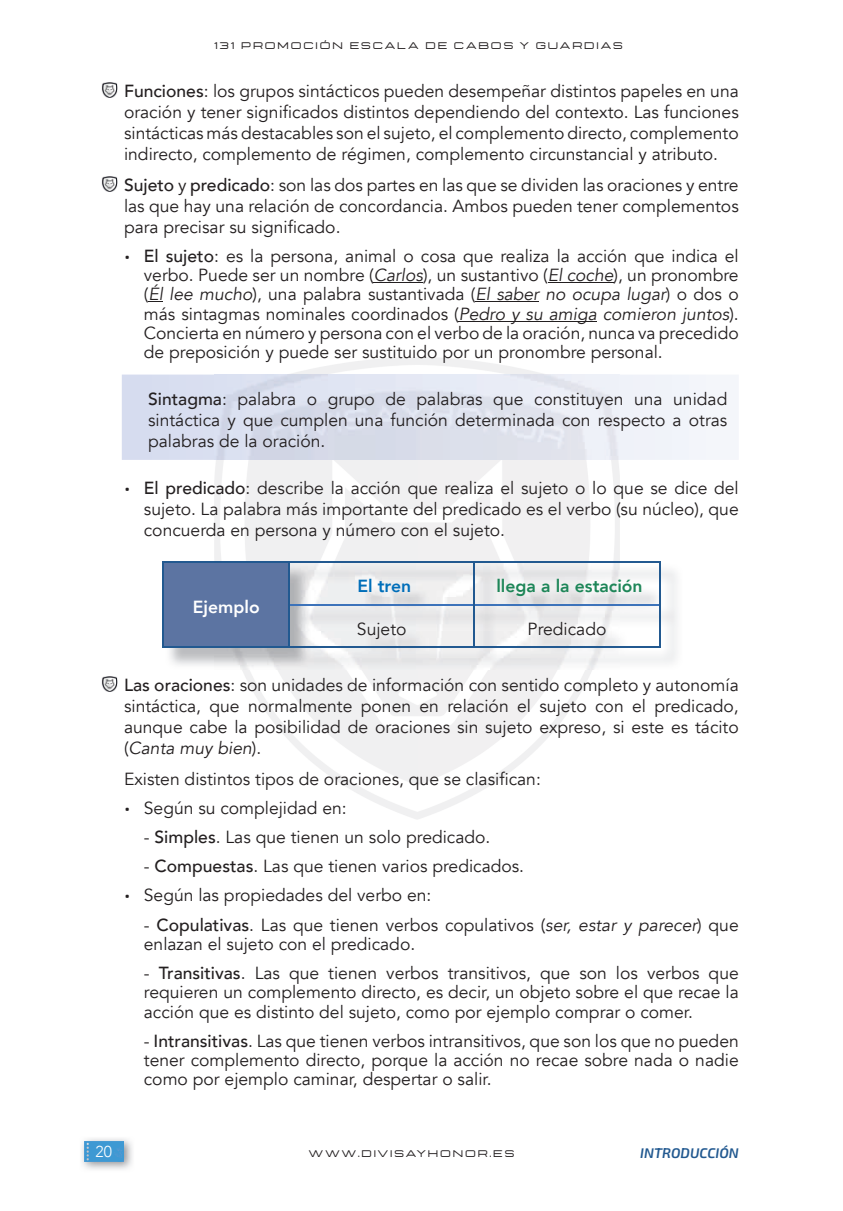
<style>
.page{position:relative;width:843px;height:1211px;background:#fff}
.page>*{position:absolute;margin:0;border:0;box-sizing:border-box;transform-origin:0 0}
.t1{font:17.5px/21px "Avenir";color:#231f20;text-align:justify}
.t2{font:800 17.5px "Avenir";color:#1e8658}
.t3{font:800 17.5px "Avenir";color:#fff}
.t4{font:800 17.5px "Avenir";color:#006eb9}
.t5{font:300 15.75px "Avenir";color:#fff}
.t6{font:italic 600 14px "Exo 2";color:#225990}
.t7{font:9.62px "Technovier";letter-spacing:.2em;color:#231f20}
.s1{font-weight:500}
.s2{font-family:"Exo 2"}
.s3{font-style:italic}
</style>
<div class="page">
<img style="left:81px;top:1138px;width:51px;height:32px">
<img style="left:84px;top:1141px;width:39px;height:21px">
<hr style="left:374px;top:282px;width:49px;height:1px;background:#231f20">
<hr style="left:548px;top:282px;width:65px;height:1px;background:#231f20">
<svg style="left:148px;top:301px;width:15px;height:1px"></svg>
<hr style="left:475px;top:301px;width:64px;height:1px;background:#231f20">
<hr style="left:459px;top:321px;width:138px;height:1px;background:#231f20">
<img style="left:102px;top:83px;width:15px;height:15px">
<img style="left:102px;top:177px;width:15px;height:15px">
<svg style="left:122px;top:375px;width:616px;height:85px"></svg>
<img style="left:214px;top:375px;width:406px;height:85px">
<img style="left:169px;top:564px;width:508px;height:106px">
<div style="left:163px;top:562px;width:126px;height:85px;background:#5c74a2"></div>
<hr style="left:290px;top:604px;width:183px;height:1px;background:#3d73ba">
<hr style="left:475px;top:604px;width:184px;height:1px;background:#3d73ba">
<hr style="left:163px;top:561px;width:126px;height:2px;background:#225990">
<hr style="left:163px;top:563px;width:1px;height:41px;background:#225990">
<hr style="left:163px;top:604px;width:1px;height:42px;background:#225990">
<hr style="left:163px;top:646px;width:126px;height:2px;background:#225990">
<hr style="left:289px;top:561px;width:185px;height:2px;background:#225990">
<hr style="left:288px;top:563px;width:2px;height:41px;background:#225990">
<hr style="left:474px;top:561px;width:186px;height:2px;background:#225990">
<hr style="left:473px;top:563px;width:2px;height:41px;background:#225990">
<hr style="left:659px;top:563px;width:1px;height:41px;background:#225990">
<hr style="left:288px;top:604px;width:2px;height:42px;background:#225990">
<hr style="left:473px;top:604px;width:2px;height:42px;background:#225990">
<hr style="left:659px;top:604px;width:1px;height:42px;background:#225990">
<hr style="left:289px;top:646px;width:185px;height:2px;background:#225990">
<hr style="left:474px;top:646px;width:186px;height:2px;background:#225990">
<img style="left:102px;top:677px;width:15px;height:15px">
<p class="t7" style="left:214px;top:40px;width:410px">131 PROMOCIÓN ESCALA DE CABOS Y GUARDIAS</p>
<p class="t1" style="left:124px;top:81px;width:616px"><span class="s1">Funciones</span>: los grupos sintácticos pueden desempeñar distintos papeles en una oración y tener significados distintos dependiendo del contexto. Las funciones sintácticas más destacables son el sujeto, el complemento directo, complemento indirecto, complemento de régimen, complemento circunstancial y atributo.</p>
<p class="t1" style="left:124px;top:175px;width:616px"><span class="s1">Sujeto</span> y <span class="s1">predicado</span>: son las dos partes en las que se dividen las oraciones y entre las que hay una relación de concordancia. Ambos pueden tener complementos para precisar su significado.</p>
<p class="t1" style="left:144px;top:247px;width:596px;line-height:19.2px;text-indent:-20px"><span class="s2">•</span> <span class="s1">El sujeto</span>: es la persona, animal o cosa que realiza la acción que indica el verbo. Puede ser un nombre (<span class="s3">Carlos</span>), un sustantivo (<span class="s3">El coche</span>), un pronombre (<span class="s3">Él lee mucho</span>), una palabra sustantivada (<span class="s3">El saber no ocupa lugar</span>) o dos o más sintagmas nominales coordinados (<span class="s3">Pedro y su amiga comieron juntos</span>).<br>Concierta en número y persona con el verbo de la oración, nunca va precedido de preposición y puede ser sustituido por un pronombre personal.</p>
<p class="t1" style="left:148px;top:389px;width:581px"><span class="s1">Sintagma</span>: palabra o grupo de palabras que constituyen una unidad sintáctica y que cumplen una función determinada con respecto a otras palabras de la oración.</p>
<p class="t1" style="left:144px;top:477px;width:596px;text-indent:-20px"><span class="s2">•</span> <span class="s1">El predicado</span>: describe la acción que realiza el sujeto o lo que se dice del sujeto. La palabra más importante del predicado es el verbo (su núcleo), que concuerda en persona y número con el sujeto.</p>
<p class="t3" style="left:193px;top:594px;width:68px">Ejemplo</p>
<p class="t4" style="left:357px;top:572px;width:55px">El tren</p>
<p class="t2" style="left:496px;top:572px;width:148px">llega a la estación</p>
<p class="t1" style="left:357px;top:618px;width:51px">Sujeto</p>
<p class="t1" style="left:528px;top:618px;width:80px">Predicado</p>
<p class="t1" style="left:124px;top:675px;width:616px"><span class="s1">Las oraciones</span>: son unidades de información con sentido completo y autonomía sintáctica, que normalmente ponen en relación el sujeto con el predicado, aunque cabe la posibilidad de oraciones sin sujeto expreso, si este es tácito (<span class="s3">Canta muy bien</span>).</p>
<p class="t1" style="left:124px;top:768px;width:418px">Existen distintos tipos de oraciones, que se clasifican:</p>
<p class="t1" style="left:124px;top:798px;width:224px"><span class="s2">•</span> Según su complejidad en:</p>
<p class="t1" style="left:144px;top:827px;width:348px">- <span class="s1">Simples</span>. Las que tienen un solo predicado.</p>
<p class="t1" style="left:144px;top:856px;width:382px">- <span class="s1">Compuestas</span>. Las que tienen varios predicados.</p>
<p class="t1" style="left:124px;top:885px;width:309px"><span class="s2">•</span> Según las propiedades del verbo en:</p>
<p class="t1" style="left:144px;top:915px;width:596px;line-height:19.2px">- <span class="s1">Copulativas</span>. Las que tienen verbos copulativos (<span class="s3">ser, estar y parecer</span>) que enlazan el sujeto con el predicado.</p>
<p class="t1" style="left:144px;top:964px;width:596px;line-height:19.2px">- <span class="s1">Transitivas</span>. Las que tienen verbos transitivos, que son los verbos que requieren un complemento directo, es decir, un objeto sobre el que recae la acción que es distinto del sujeto, como por ejemplo comprar o comer.</p>
<p class="t1" style="left:144px;top:1031px;width:596px;line-height:19.2px">- <span class="s1">Intransitivas</span>. Las que tienen verbos intransitivos, que son los que no pueden tener complemento directo, porque la acción no recae sobre nada o nadie como por ejemplo caminar, despertar o salir.</p>
<p class="t5" style="left:96px;top:1142px;width:18px">20</p>
<p class="t7" style="left:309px;top:1148px;width:207px">WWW.DIVISAYHONOR.ES</p>
<p class="t6" style="left:640px;top:1143px;width:100px">INTRODUCCIÓN</p>
</div>
